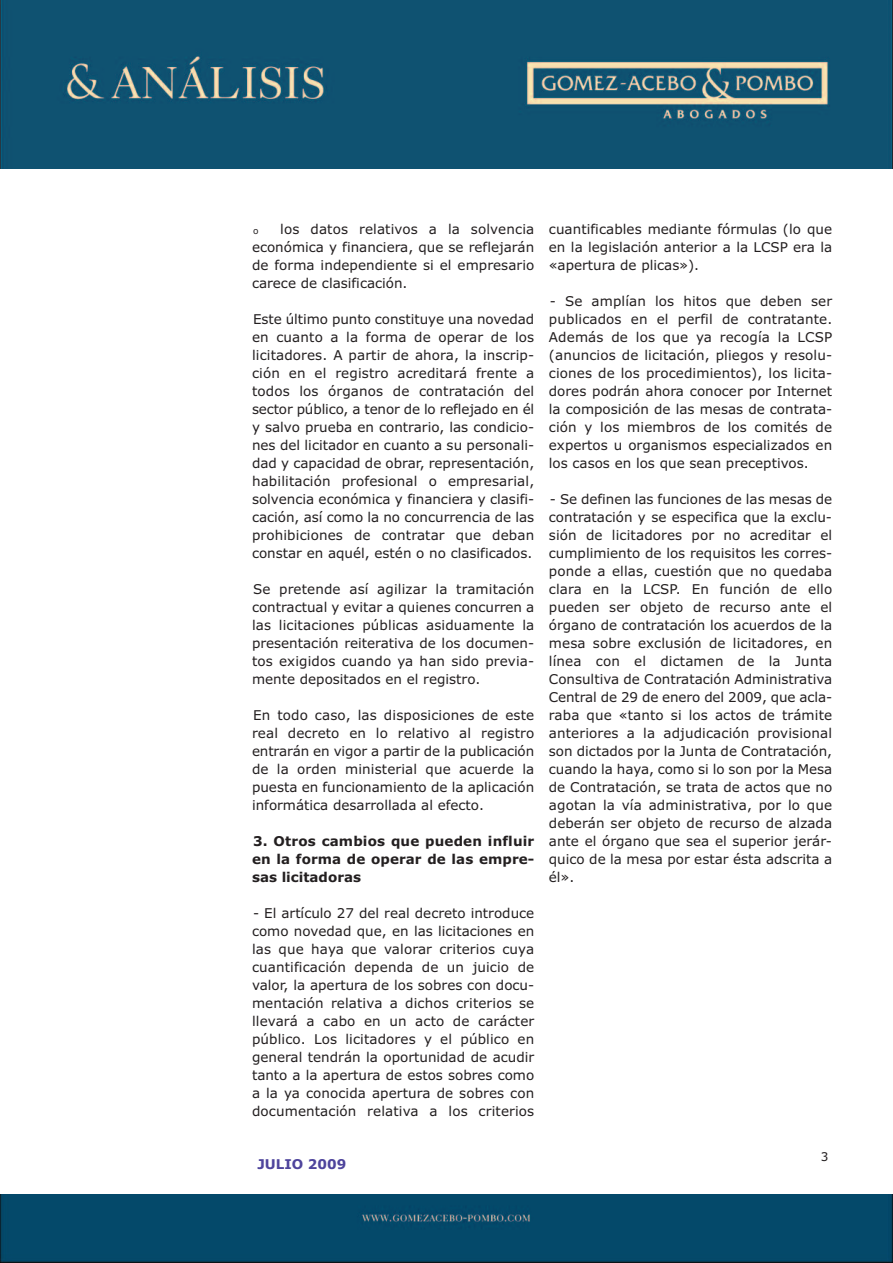
<style>
.page{position:relative;width:893px;height:1263px;background:#fff}
.page>*{position:absolute;margin:0;border:0;box-sizing:border-box;transform-origin:0 0}
.t1{font:13.5px/18px "Verdana";color:#231f20;text-align:justify}
.t2{font:700 13.5px/18px "Verdana";letter-spacing:.005em;color:#231f20;text-align:justify}
.t3{font:700 13.5px "Verdana";color:#4e449c}
.t4{font:12px "Verdana";color:#231f20}
.t5{font:9px "Verdana";color:#231f20}
</style>
<div class="page">
<div style="left:0;top:1195px;width:893px;height:68px;background:#04496a"></div>
<img style="left:0;top:0;width:893px;height:168px">
<p class="t1" style="left:252px;top:220px;width:284px;text-indent:28px">los datos relativos a la solvencia económica y financiera, que se reflejarán de forma independiente si el empresario carece de clasificación.</p>
<p class="t1" style="left:252px;top:310px;width:284px">Este último punto constituye una novedad en cuanto a la forma de operar de los licitadores. A partir de ahora, la inscrip&shy;ción en el registro acreditará frente a todos los órganos de contratación del sector público, a tenor de lo reflejado en él y salvo prueba en contrario, las condicio&shy;nes del licitador en cuanto a su personali&shy;dad y capacidad de obrar, representación, habilitación profesional o empresarial, solvencia económica y financiera y clasifi&shy;cación, así como la no concurrencia de las prohibiciones de contratar que deban constar en aquél, estén o no clasificados.</p>
<p class="t1" style="left:252px;top:580px;width:284px">Se pretende así agilizar la tramitación contractual y evitar a quienes concurren a las licitaciones públicas asiduamente la presentación reiterativa de los documen&shy;tos exigidos cuando ya han sido previa&shy;mente depositados en el registro.</p>
<p class="t1" style="left:252px;top:706px;width:284px">En todo caso, las disposiciones de este real decreto en lo relativo al registro entrarán en vigor a partir de la publicación de la orden ministerial que acuerde la puesta en funcionamiento de la aplicación informática desarrollada al efecto.</p>
<p class="t2" style="left:252px;top:832px;width:284px">3. Otros cambios que pueden influir en la forma de operar de las empre&shy;sas licitadoras</p>
<p class="t1" style="left:252px;top:904px;width:284px">- El artículo 27 del real decreto introduce como novedad que, en las licitaciones en las que haya que valorar criterios cuya cuantificación dependa de un juicio de valor, la apertura de los sobres con docu&shy;mentación relativa a dichos criterios se llevará a cabo en un acto de carácter público. Los licitadores y el público en general tendrán la oportunidad de acudir tanto a la apertura de estos sobres como a la ya conocida apertura de sobres con documentación relativa a los criterios</p>
<p class="t5" style="left:253px;top:226px;width:7px">o</p>
<p class="t3" style="left:257px;top:1157px;width:90px">JULIO 2009</p>
<p class="t1" style="left:549px;top:220px;width:285px">cuantificables mediante fórmulas (lo que en la legislación anterior a la LCSP era la «apertura de plicas»).</p>
<p class="t1" style="left:549px;top:292px;width:285px">- Se amplían los hitos que deben ser publicados en el perfil de contratante.<br>Además de los que ya recogía la LCSP (anuncios de licitación, pliegos y resolu&shy;ciones de los procedimientos), los licita&shy;dores podrán ahora conocer por Internet la composición de las mesas de contrata&shy;ción y los miembros de los comités de expertos u organismos especializados en los casos en los que sean preceptivos.</p>
<p class="t1" style="left:549px;top:490px;width:285px">- Se definen las funciones de las mesas de contratación y se especifica que la exclu&shy;sión de licitadores por no acreditar el cumplimiento de los requisitos les corres&shy;ponde a ellas, cuestión que no quedaba clara en la LCSP. En función de ello pueden ser objeto de recurso ante el órgano de contratación los acuerdos de la mesa sobre exclusión de licitadores, en línea con el dictamen de la Junta Consultiva de Contratación Administrativa Central de 29 de enero del 2009, que acla&shy;raba que «tanto si los actos de trámite anteriores a la adjudicación provisional son dictados por la Junta de Contratación, cuando la haya, como si lo son por la Mesa de Contratación, se trata de actos que no agotan la vía administrativa, por lo que deberán ser objeto de recurso de alzada ante el órgano que sea el superior jerár&shy;quico de la mesa por estar ésta adscrita a él».</p>
<p class="t4" style="left:821px;top:1150px;width:9px">3</p>
</div>
